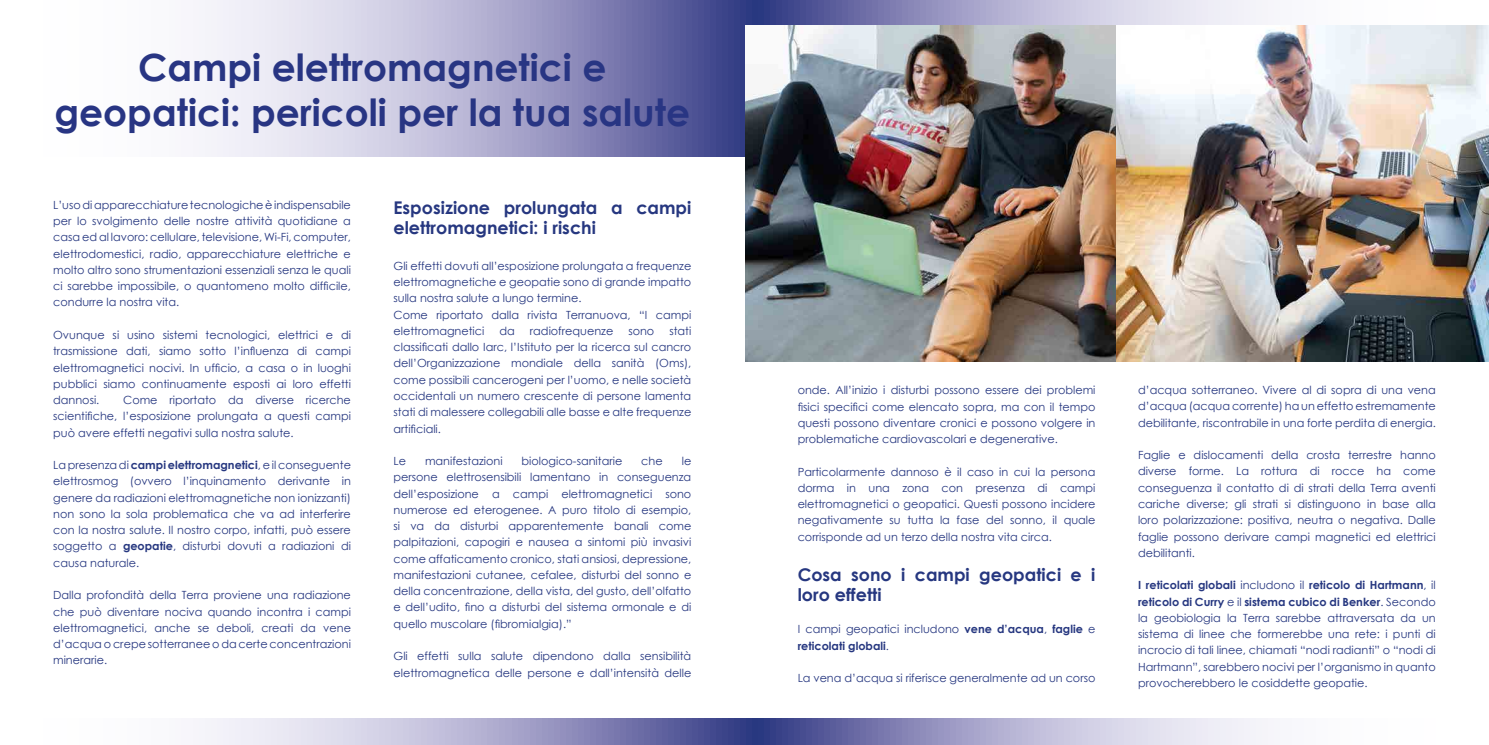
<style>
.page{position:relative;width:1489px;height:745px;background:#fff}
.page>*{position:absolute;margin:0;border:0;box-sizing:border-box;transform-origin:0 0}
.t1{font:700 37.5px/45px "Century Gothic";color:#283583;text-align:center}
.t2{font:700 17.5px/20px "Century Gothic";color:#263780}
.t3{font:11.25px/16.2px "Century Gothic";color:#263780;text-align:justify}
.t4{font:700 11.25px/16.2px "Century Gothic";color:#263780}
.s1{font-weight:700}
.s2{font-weight:400}
</style>
<div class="page">
<svg style="left:205px;top:0;width:1283px;height:156px"></svg>
<svg style="left:205px;top:718px;width:1063px;height:26px"></svg>
<img style="left:745px;top:26px;width:743px;height:335px">
<h1 class="t1" style="left:54px;top:43px;width:637px">Campi elettromagnetici e geopatici: pericoli per la tua salute</h1>
<p class="t3" style="left:53px;top:196px;width:299px">L’uso di apparecchiature tecnologiche è indispensabile per lo svolgimento delle nostre attività quotidiane a casa ed al lavoro: cellulare, televisione, Wi-Fi, computer, elettrodomestici, radio, apparecchiature elettriche e molto altro sono strumentazioni essenziali senza le quali ci sarebbe impossibile, o quantomeno molto difficile, condurre la nostra vita.</p>
<p class="t3" style="left:53px;top:326px;width:299px">Ovunque si usino sistemi tecnologici, elettrici e di trasmissione dati, siamo sotto l’influenza di campi elettromagnetici nocivi. In ufficio, a casa o in luoghi pubblici siamo continuamente esposti ai loro effetti dannosi.</p>
<p class="t3" style="left:53px;top:391px;width:299px;text-indent:70px">Come riportato da diverse ricerche scientifiche, l’esposizione prolungata a questi campi può avere effetti negativi sulla nostra salute.</p>
<p class="t3" style="left:53px;top:456px;width:299px">La presenza di <span class="s1">campi elettromagnetici</span>, e il conseguente elettrosmog (ovvero l’inquinamento derivante in genere da radiazioni elettromagnetiche non ionizzanti) non sono la sola problematica che va ad interferire con la nostra salute. Il nostro corpo, infatti, può essere soggetto a <span class="s1">geopatie</span>, disturbi dovuti a radiazioni di causa naturale.</p>
<p class="t3" style="left:53px;top:586px;width:299px">Dalla profondità della Terra proviene una radiazione che può diventare nociva quando incontra i campi elettromagnetici, anche se deboli, creati da vene d’acqua o crepe sotterranee o da certe concentrazioni minerarie.</p>
<h2 class="t2" style="left:393px;top:196px;width:299px">Esposizione prolungata a campi elettromagnetici: i rischi</h2>
<p class="t3" style="left:393px;top:257px;width:299px;text-align:left">Gli effetti dovuti all’esposizione prolungata a frequenze elettromagnetiche e geopatie sono di grande impatto sulla nostra salute a lungo termine.<br>Come riportato dalla rivista Terranuova, “I campi elettromagnetici</p>
<p class="t3" style="left:393px;top:322px;width:299px;text-indent:276px">stati classificati dallo Iarc, l’Istituto per la ricerca sul cancro dell’Organizzazione mondiale della sanità (Oms), come possibili cancerogeni per l’uomo, e nelle società occidentali un numero crescente di persone lamenta stati di malessere collegabili alle basse e alte frequenze artificiali.</p>
<p class="t3" style="left:393px;top:452px;width:14px">Le</p>
<p class="t3" style="left:425px;top:452px;width:79px">manifestazioni</p>
<p class="t3" style="left:521px;top:452px;width:102px">biologico-sanitarie</p>
<p class="t3" style="left:641px;top:452px;width:23px">che</p>
<p class="t3" style="left:499px;top:322px;width:17px">da</p>
<p class="t3" style="left:530px;top:322px;width:85px">radiofrequenze</p>
<p class="t3" style="left:628px;top:322px;width:27px">sono</p>
<p class="t3" style="left:393px;top:452px;width:299px;text-indent:288px">le persone elettrosensibili lamentano in conseguenza dell’esposizione a campi elettromagnetici sono numerose ed eterogenee. A puro titolo di esempio, si va da disturbi apparentemente banali come palpitazioni, capogiri e nausea a sintomi più invasivi come affaticamento cronico, stati ansiosi, depressione, manifestazioni cutanee, cefalee, disturbi del sonno e della concentrazione, della vista, del gusto, dell’olfatto e dell’udito, fino a disturbi del sistema ormonale e di quello muscolare (fibromialgia).”</p>
<p class="t3" style="left:393px;top:647px;width:299px">Gli effetti sulla salute dipendono dalla sensibilità elettromagnetica delle persone e dall’intensità delle</p>
<p class="t3" style="left:797px;top:381px;width:299px">onde. All’inizio i disturbi possono essere dei problemi fisici specifici come elencato sopra, ma con il tempo questi possono diventare cronici e possono volgere in problematiche cardiovascolari e degenerative.</p>
<p class="t3" style="left:797px;top:463px;width:299px">Particolarmente dannoso è il caso in cui la persona dorma in una zona con presenza di campi elettromagnetici o geopatici. Questi possono incidere negativamente su tutta la fase del sonno, il quale corrisponde ad un terzo della nostra vita circa.</p>
<h2 class="t2" style="left:797px;top:563px;width:299px">Cosa sono i campi geopatici e i loro effetti</h2>
<p class="t4" style="left:797px;top:620px;width:299px"><span class="s2">I campi geopatici includono</span> vene d’acqua<span class="s2">,</span> faglie <span class="s2">e </span>reticolati globali<span class="s2">.</span></p>
<p class="t3" style="left:797px;top:669px;width:299px">La vena d’acqua si riferisce generalmente ad un corso</p>
<p class="t3" style="left:1137px;top:381px;width:299px">d’acqua sotterraneo. Vivere al di sopra di una vena d’acqua (acqua corrente) ha un effetto estremamente debilitante, riscontrabile in una forte perdita di energia.</p>
<p class="t3" style="left:1137px;top:446px;width:299px">Faglie e dislocamenti della crosta terrestre hanno diverse forme. La rottura di rocce ha come conseguenza il contatto di di strati della Terra aventi cariche diverse; gli strati si distinguono in base alla loro polarizzazione: positiva, neutra o negativa. Dalle faglie possono derivare campi magnetici ed elettrici debilitanti.</p>
<p class="t3" style="left:1137px;top:576px;width:299px"><span class="s1">I reticolati globali</span> includono il <span class="s1">reticolo di Hartmann</span>, il <span class="s1">reticolo di Curry</span> e il <span class="s1">sistema cubico di Benker</span>. Secondo la geobiologia la Terra sarebbe attraversata da un sistema di linee che formerebbe una rete: i punti di incrocio di tali linee, chiamati “nodi radianti” o “nodi di Hartmann”, sarebbero nocivi per l’organismo in quanto provocherebbero le cosiddette geopatie.</p>
</div>
